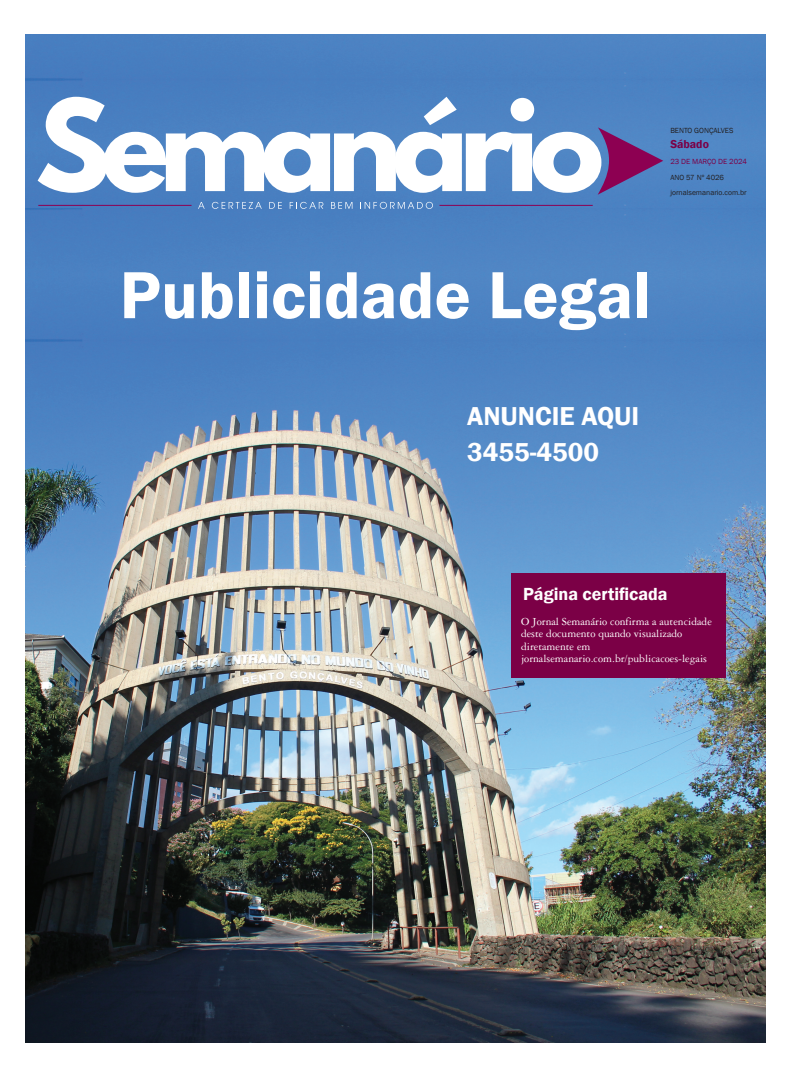
<style>
.page{position:relative;width:791px;height:1078px;background:#fff}
.page>*{position:absolute;margin:0;border:0;box-sizing:border-box;transform-origin:0 0}
.t1{font:600 68.8px "Franklin Gothic";color:#fff}
.t2{font:600 26.6px/35.9px "Franklin Gothic";color:#fff}
.t3{font:600 18px "Franklin Gothic";color:#fff}
.t4{font:600 11.8px "Franklin Gothic";color:#7b0046}
.t5{font:11.5px/12.5px "Garamond Three";color:#fff}
.t6{font:7.6px/15.5px "Franklin Gothic";color:#231f20}
.t7{font:7.6px "Franklin Gothic";color:#7b0046}
</style>
<div class="page">
<img style="left:26px;top:211px;width:739px;height:831px">
<div style="left:26px;top:34px;width:739px;height:177px;background:#4a81c2"></div>
<div style="left:511px;top:573px;width:215px;height:104px;background:#7b0046"></div>
<hr style="left:38px;top:205px;width:153px;height:1px;background:#8d0052">
<hr style="left:439px;top:205px;width:154px;height:1px;background:#8d0052">
<svg style="left:38px;top:97px;width:625px;height:98px"></svg>
<svg style="left:198px;top:202px;width:7px;height:7px"></svg>
<svg style="left:212px;top:202px;width:50px;height:7px"></svg>
<svg style="left:269px;top:202px;width:13px;height:7px"></svg>
<svg style="left:290px;top:202px;width:33px;height:7px"></svg>
<svg style="left:331px;top:202px;width:21px;height:7px"></svg>
<svg style="left:360px;top:202px;width:73px;height:7px"></svg>
<p class="t6" style="left:670px;top:123px;width:65px">BENTO GONÇALVES</p>
<p class="t4" style="left:670px;top:137px;width:40px">Sábado</p>
<p class="t7" style="left:670px;top:157px;width:78px">23 DE MARÇO DE 2024</p>
<p class="t6" style="left:670px;top:169px;width:78px">ANO 57 Nº 4026 jornalsemanario.com.br</p>
<h1 class="t1" style="left:120px;top:253px;width:533px">Publicidade Legal</h1>
<h2 class="t2" style="left:467px;top:398px;width:173px">ANUNCIE AQUI<br>3455-4500</h2>
<h3 class="t3" style="left:523px;top:582px;width:146px">Página certificada</h3>
<p class="t5" style="left:521px;top:615px;width:192px">O Jornal Semanário confirma a autencidade deste documento quando visualizado diretamente em jornalsemanario.com.br/publicacoes-legais</p>
</div>
